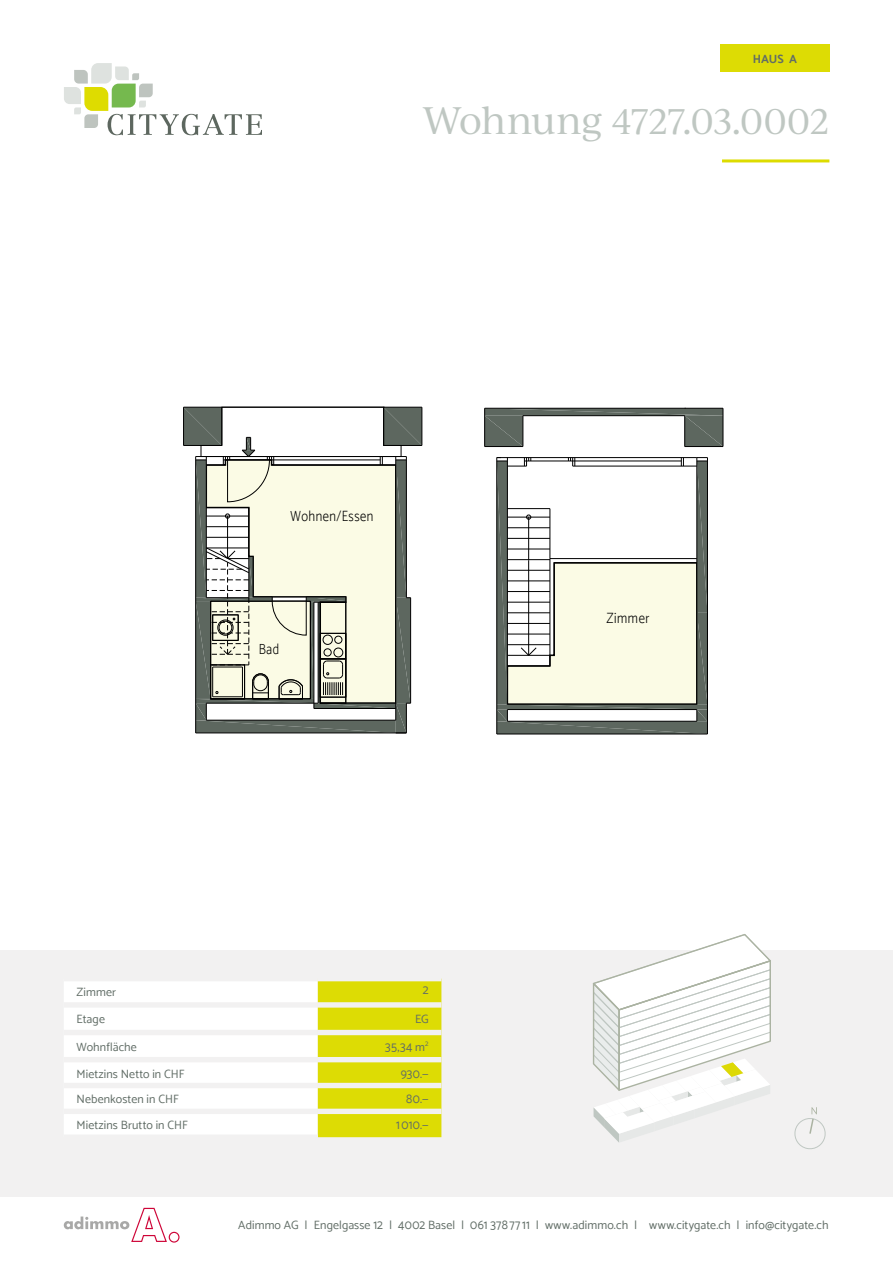
<style>
.page{position:relative;width:893px;height:1263px;background:#fff}
.page>*{position:absolute;margin:0;border:0;box-sizing:border-box;transform-origin:0 0}
.t1{font:34.2px "Ivy Journal";letter-spacing:-.01em;color:#bfc7c2}
.t2{font:300 14.85px "Catamaran";letter-spacing:.035em;color:#000;scale:.85 1}
.t3{font:300 14.85px "Catamaran";letter-spacing:.035em;color:#000;scale:.86 1}
.t4{font:300 14.85px "Catamaran";letter-spacing:.035em;color:#000;scale:.83 1}
.t5{font:13.2px "Catamaran";letter-spacing:.03em;color:#616d66;scale:.91 1}
.t6{font:12px "Catamaran";letter-spacing:.01em;color:#616d66}
.t7{font:700 12px "Catamaran";color:#616d66}
.s1{font-size:36.75px}
.s2{font-size:12px}
.s3{font-size:13.2px}
</style>
<div class="page">
<div style="left:0;top:950px;width:893px;height:247px;background:#f2f1f1"></div>
<div style="left:720px;top:45px;width:109px;height:27px;background:#dddc04"></div>
<hr style="left:722px;top:159px;width:107px;height:3px;background:#dddc00">
<svg style="left:64px;top:981px;width:377px;height:156px"></svg>
<div style="left:64px;top:1002px;width:254px;height:5px;background:#f2f1f1"></div>
<div style="left:318px;top:1002px;width:123px;height:5px;background:#f2f1f1"></div>
<div style="left:64px;top:1030px;width:254px;height:5px;background:#f2f1f1"></div>
<div style="left:318px;top:1030px;width:123px;height:5px;background:#f2f1f1"></div>
<div style="left:64px;top:1057px;width:254px;height:5px;background:#f2f1f1"></div>
<div style="left:318px;top:1057px;width:123px;height:5px;background:#f2f1f1"></div>
<div style="left:64px;top:1083px;width:254px;height:5px;background:#f2f1f1"></div>
<div style="left:318px;top:1083px;width:123px;height:5px;background:#f2f1f1"></div>
<div style="left:64px;top:1109px;width:254px;height:5px;background:#f2f1f1"></div>
<div style="left:318px;top:1109px;width:123px;height:5px;background:#f2f1f1"></div>
<div style="left:64px;top:1134px;width:254px;height:6px;background:#f2f1f1"></div>
<svg style="left:794px;top:1107px;width:32px;height:42px"></svg>
<svg style="left:64px;top:1208px;width:116px;height:34px"></svg>
<svg style="left:592px;top:934px;width:179px;height:208px"></svg>
<svg style="left:485px;top:409px;width:238px;height:37px"></svg>
<hr style="left:685px;top:408px;width:38px;height:1px;background:#000">
<hr style="left:685px;top:446px;width:38px;height:1px;background:#000">
<hr style="left:723px;top:408px;width:1px;height:38px;background:#000">
<hr style="left:684px;top:416px;width:1px;height:30px;background:#000">
<hr style="left:485px;top:408px;width:38px;height:1px;background:#000">
<hr style="left:485px;top:446px;width:38px;height:1px;background:#000">
<hr style="left:523px;top:416px;width:1px;height:30px;background:#000">
<hr style="left:484px;top:408px;width:1px;height:38px;background:#000">
<hr style="left:523px;top:408px;width:163px;height:1px;background:#000">
<hr style="left:523px;top:415px;width:162px;height:1px;background:#000">
<hr style="left:497px;top:734px;width:210px;height:1px;background:#000">
<svg style="left:496px;top:457px;width:212px;height:277px"></svg>
<hr style="left:507px;top:655px;width:43px;height:1px;background:#000">
<hr style="left:507px;top:602px;width:43px;height:1px;background:#000">
<hr style="left:422px;top:407px;width:1px;height:38px;background:#000">
<hr style="left:183px;top:407px;width:1px;height:38px;background:#000">
<svg style="left:184px;top:407px;width:238px;height:327px"></svg>
<svg style="left:64px;top:63px;width:197px;height:72px"></svg>
<p class="t7" style="left:753px;top:52px;width:46px">HAUS A</p>
<h1 class="t1" style="left:422px;top:97px;width:408px"><span class="s1">Wohnung</span> 4727<span class="s1">.</span>03<span class="s1">.</span>0002</h1>
<p class="t2" style="left:291px;top:507px;width:99px">Wohnen/Essen</p>
<p class="t4" style="left:259px;top:640px;width:26px">Bad</p>
<p class="t3" style="left:606px;top:609px;width:52px">Zimmer</p>
<p class="t6" style="left:77px;top:985px;width:41px">Zimmer</p>
<p class="t5" style="left:423px;top:982px;width:8px">2</p>
<p class="t6" style="left:77px;top:1012px;width:30px">Etage</p>
<p class="t6" style="left:415px;top:1012px;width:15px">EG</p>
<p class="t6" style="left:77px;top:1039px;width:62px">Wohnfläche</p>
<p class="t5" style="left:385px;top:1038px;width:49px">35<span class="s2">,</span>34 <span class="s2">m</span><sup>2</sup></p>
<p class="t6" style="left:77px;top:1066px;width:110px">Mietzins Netto in CHF</p>
<p class="t5" style="left:401px;top:1065px;width:32px">930<span class="s2">.—</span></p>
<p class="t6" style="left:77px;top:1092px;width:104px">Nebenkosten in CHF</p>
<p class="t5" style="left:406px;top:1091px;width:26px">80<span class="s2">.—</span></p>
<p class="t6" style="left:77px;top:1118px;width:113px">Mietzins Brutto in CHF</p>
<p class="t5" style="left:396px;top:1117px;width:37px">1010<span class="s2">.—</span></p>
<p class="t6" style="left:238px;top:1217px;width:592px">Adimmo AG | Engelgasse <span class="s3">12</span> | <span class="s3">4002</span> Basel | <span class="s3">061 378 77 11</span> | www.adimmo.ch | www.citygate.ch | info@citygate.ch</p>
</div>
